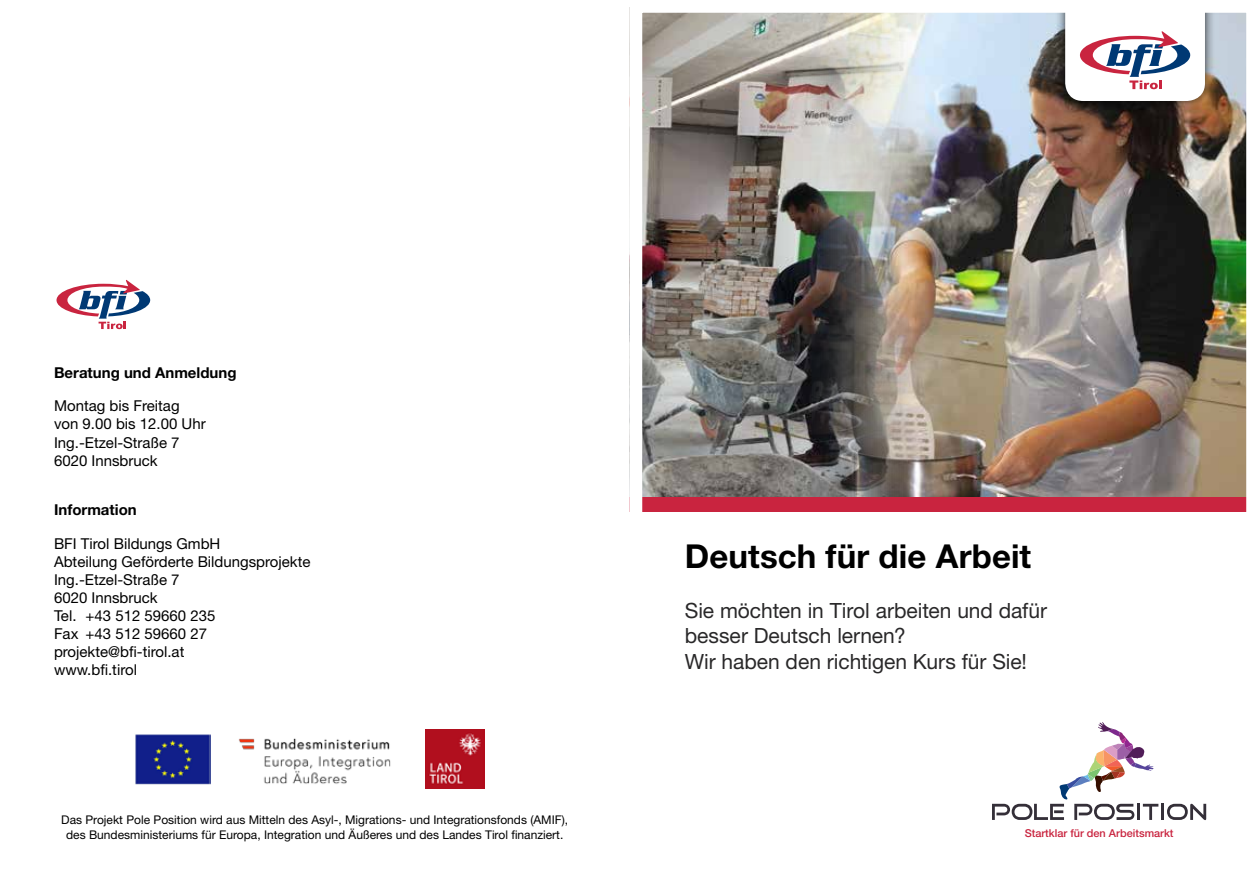
<style>
.page{position:relative;width:1259px;height:893px;background:#fff}
.page>*{position:absolute;margin:0;border:0;box-sizing:border-box;transform-origin:0 0}
.t1{font:700 33px "Helvetica Neue LT Std";letter-spacing:.005em;color:#000}
.t2{font:21px/25.2px "Helvetica Neue LT Std";color:#292829}
.t3{font:15px/18px "Helvetica Neue LT Std";color:#000}
.t4{font:700 15px "Helvetica Neue LT Std";color:#000}
.t5{font:12px/14.4px "Helvetica Neue LT Std";color:#000;text-align:center}
.t6{font:500 10.95px "Helvetica Neue LT Std";color:#c9243f}
</style>
<div class="page">
<img style="left:643px;top:14px;width:163px;height:483px">
<img style="left:806px;top:14px;width:439px;height:483px">
<div style="left:629px;top:497px;width:622px;height:15px;background:#c9243f"></div>
<svg style="left:56px;top:280px;width:94px;height:49px"></svg>
<hr style="left:1137px;top:804px;width:3px;height:16px;background:#342f38">
<svg style="left:1143px;top:804px;width:15px;height:16px"></svg>
<hr style="left:1160px;top:804px;width:3px;height:16px;background:#342f38">
<svg style="left:1167px;top:804px;width:39px;height:16px"></svg>
<svg style="left:992px;top:722px;width:142px;height:98px"></svg>
<img style="left:238px;top:738px;width:153px;height:46px">
<img style="left:135px;top:734px;width:75px;height:50px">
<img style="left:425px;top:729px;width:60px;height:59px">
<div style="left:1055px;top:0;width:159px;height:111px;background:#000;opacity:.75"></div>
<svg style="left:1065px;top:14px;width:142px;height:105px"></svg>
<div style="left:957px;top:0;width:302px;height:9px;background:#fff"></div>
<p class="t4" style="left:54px;top:363px;width:184px">Beratung und Anmeldung</p>
<p class="t3" style="left:54px;top:397px;width:153px">Montag bis Freitag von 9.00 bis 12.00 Uhr<br>Ing.-Etzel-Straße 7<br>6020 Innsbruck</p>
<p class="t4" style="left:54px;top:501px;width:84px">Information</p>
<p class="t3" style="left:54px;top:534px;width:258px">BFI Tirol Bildungs GmbH<br>Abteilung Geförderte Bildungsprojekte<br>Ing.-Etzel-Straße 7<br>6020 Innsbruck<br>Tel. +43 512 59660 235<br>Fax +43 512 59660 27 projekte@bfi-tirol.at<br>www.bfi.tirol</p>
<h1 class="t1" style="left:685px;top:536px;width:348px">Deutsch für die Arbeit</h1>
<h2 class="t2" style="left:685px;top:598px;width:364px">Sie möchten in Tirol arbeiten und dafür besser Deutsch lernen?<br>Wir haben den richtigen Kurs für Sie!</h2>
<p class="t5" style="left:61px;top:813px;width:508px">Das Projekt Pole Position wird aus Mitteln des Asyl-, Migrations- und Integrationsfonds (AMIF), des Bundesministeriums für Europa, Integration und Äußeres und des Landes Tirol finanziert.</p>
<p class="t6" style="left:1024px;top:826px;width:150px">Startklar für den Arbeitsmarkt</p>
</div>
